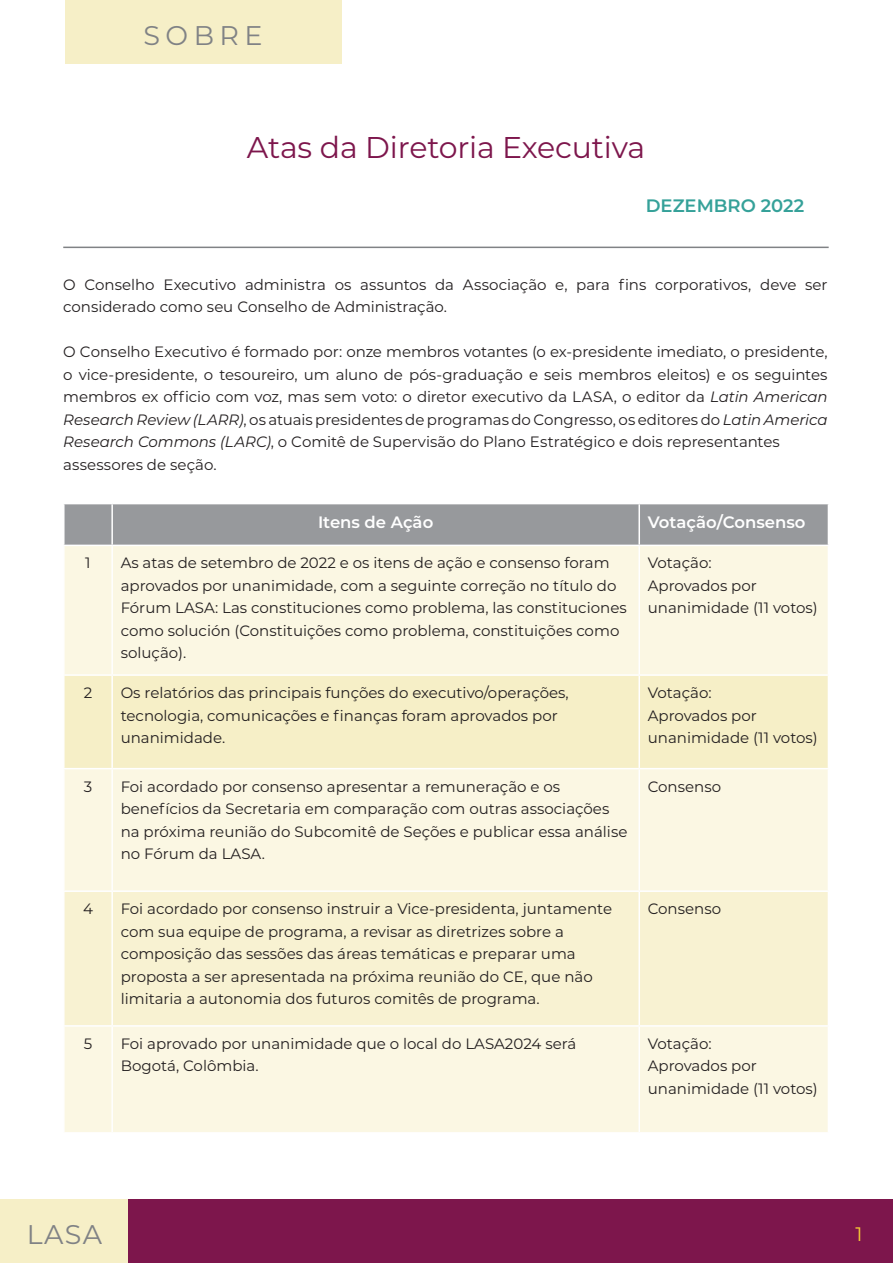
<style>
.page{position:relative;width:893px;height:1263px;background:#fff}
.page>*{position:absolute;margin:0;border:0;box-sizing:border-box;transform-origin:0 0}
.Titulares_guinda{font:30px "Montserrat";letter-spacing:-.005em;color:#7d164c}
.t1{font:27px "Montserrat";letter-spacing:.2em;color:#808285}
.t2{font:19.5px "Montserrat";color:#f8ce34}
.Titulares_guinda-2{font:600 18px "Montserrat";color:#35a199}
.Cuerpo_de_texto{font:600 16.5px "Montserrat";color:#fff}
.Cuerpo_de_texto-2{font:15px/22.5px "Montserrat";color:#231f20}
.s1{font-style:italic}
</style>
<div class="page">
<div style="left:65px;top:0;width:276px;height:64px;background:#f6efc7"></div>
<div style="left:0;top:1199px;width:129px;height:64px;background:#f6efc7"></div>
<div style="left:129px;top:1199px;width:764px;height:64px;background:#7d164c"></div>
<hr style="left:63px;top:247px;width:766px;height:1px;background:#808285">
<div style="left:65px;top:504px;width:763px;height:41px;background:#97999c"></div>
<div style="left:65px;top:546px;width:763px;height:586px;background:#fbf7e3"></div>
<div style="left:65px;top:676px;width:763px;height:92px;background:#f6efc7"></div>
<div style="left:65px;top:892px;width:763px;height:133px;background:#f8f2d2"></div>
<hr style="left:111px;top:504px;width:2px;height:41px;background:#fff">
<hr style="left:638px;top:504px;width:2px;height:41px;background:#fff">
<hr style="left:111px;top:546px;width:2px;height:128px;background:#fff">
<hr style="left:638px;top:546px;width:2px;height:128px;background:#fff">
<hr style="left:63px;top:674px;width:49px;height:2px;background:#fff">
<hr style="left:112px;top:674px;width:527px;height:2px;background:#fff">
<hr style="left:111px;top:676px;width:2px;height:92px;background:#fff">
<hr style="left:639px;top:674px;width:190px;height:2px;background:#fff">
<hr style="left:638px;top:676px;width:2px;height:92px;background:#fff">
<hr style="left:63px;top:768px;width:49px;height:1px;background:#fff">
<hr style="left:112px;top:768px;width:527px;height:1px;background:#fff">
<hr style="left:111px;top:769px;width:2px;height:121px;background:#fff">
<hr style="left:639px;top:768px;width:190px;height:1px;background:#fff">
<hr style="left:638px;top:769px;width:2px;height:121px;background:#fff">
<hr style="left:63px;top:890px;width:49px;height:2px;background:#fff">
<hr style="left:112px;top:890px;width:527px;height:2px;background:#fff">
<hr style="left:111px;top:892px;width:2px;height:133px;background:#fff">
<hr style="left:639px;top:890px;width:190px;height:2px;background:#fff">
<hr style="left:638px;top:892px;width:2px;height:133px;background:#fff">
<hr style="left:63px;top:1025px;width:49px;height:2px;background:#fff">
<hr style="left:112px;top:1025px;width:527px;height:2px;background:#fff">
<hr style="left:111px;top:1027px;width:2px;height:105px;background:#fff">
<hr style="left:639px;top:1025px;width:190px;height:2px;background:#fff">
<hr style="left:638px;top:1027px;width:2px;height:105px;background:#fff">
<h2 class="t1" style="left:144px;top:17px;width:120px">SOBRE</h2>
<p class="Titulares_guinda" style="left:247px;top:126px;width:400px">Atas da Diretoria Executiva</p>
<p class="Titulares_guinda-2" style="left:646px;top:193px;width:160px">DEZEMBRO 2022</p>
<p class="Cuerpo_de_texto-2" style="left:63px;top:272px;width:766px">O Conselho Executivo administra os assuntos da Associação e, para fins corporativos, deve ser considerado como seu Conselho de Administração.</p>
<p class="Cuerpo_de_texto-2" style="left:63px;top:340px;width:766px;text-align:justify">O Conselho Executivo é formado por: onze membros votantes (o ex-presidente imediato, o presidente, o vice-presidente, o tesoureiro, um aluno de pós-graduação e seis membros eleitos) e os seguintes membros ex officio com voz, mas sem voto: o diretor executivo da LASA, o editor da <span class="s1">Latin American Research Review (LARR)</span>, os atuais presidentes de programas do Congresso, os editores do <span class="s1">Latin America Research Commons (LARC)</span>, o Comitê de Supervisão do Plano Estratégico e dois representantes</p>
<p class="Cuerpo_de_texto-2" style="left:63px;top:452px;width:155px">assessores de seção.</p>
<p class="Cuerpo_de_texto" style="left:318px;top:510px;width:117px">Itens de Ação</p>
<p class="Cuerpo_de_texto" style="left:648px;top:510px;width:159px">Votação/Consenso</p>
<p class="Cuerpo_de_texto-2" style="left:85px;top:551px;width:7px">1</p>
<p class="Cuerpo_de_texto-2" style="left:121px;top:551px;width:507px">As atas de setembro de 2022 e os itens de ação e consenso foram aprovados por unanimidade, com a seguinte correção no título do Fórum LASA: Las constituciones como problema, las constituciones como solución (Constituições como problema, constituições como solução).</p>
<p class="Cuerpo_de_texto-2" style="left:648px;top:551px;width:172px">Votação:<br>Aprovados por unanimidade (11 votos)</p>
<p class="Cuerpo_de_texto-2" style="left:84px;top:681px;width:10px">2</p>
<p class="Cuerpo_de_texto-2" style="left:121px;top:681px;width:449px">Os relatórios das principais funções do executivo/operações, tecnologia, comunicações e finanças foram aprovados por unanimidade.</p>
<p class="Cuerpo_de_texto-2" style="left:648px;top:681px;width:172px">Votação:<br>Aprovados por unanimidade (11 votos)</p>
<p class="Cuerpo_de_texto-2" style="left:84px;top:774px;width:10px">3</p>
<p class="Cuerpo_de_texto-2" style="left:121px;top:774px;width:508px">Foi acordado por consenso apresentar a remuneração e os benefícios da Secretaria em comparação com outras associações na próxima reunião do Subcomitê de Seções e publicar essa análise no Fórum da LASA.</p>
<p class="Cuerpo_de_texto-2" style="left:648px;top:774px;width:75px">Consenso</p>
<p class="Cuerpo_de_texto-2" style="left:83px;top:897px;width:11px">4</p>
<p class="Cuerpo_de_texto-2" style="left:121px;top:897px;width:493px">Foi acordado por consenso instruir a Vice-presidenta, juntamente com sua equipe de programa, a revisar as diretrizes sobre a composição das sessões das áreas temáticas e preparar uma proposta a ser apresentada na próxima reunião do CE, que não limitaria a autonomia dos futuros comitês de programa.</p>
<p class="Cuerpo_de_texto-2" style="left:648px;top:897px;width:75px">Consenso</p>
<p class="Cuerpo_de_texto-2" style="left:84px;top:1032px;width:10px">5</p>
<p class="Cuerpo_de_texto-2" style="left:121px;top:1032px;width:457px">Foi aprovado por unanimidade que o local do LASA2024 será<br>Bogotá, Colômbia.</p>
<p class="Cuerpo_de_texto-2" style="left:648px;top:1032px;width:172px">Votação:<br>Aprovados por unanimidade (11 votos)</p>
<h2 class="t1" style="left:27px;top:1216px;width:77px">LASA</h2>
<h3 class="t2" style="left:855px;top:1220px;width:9px">1</h3>
</div>
